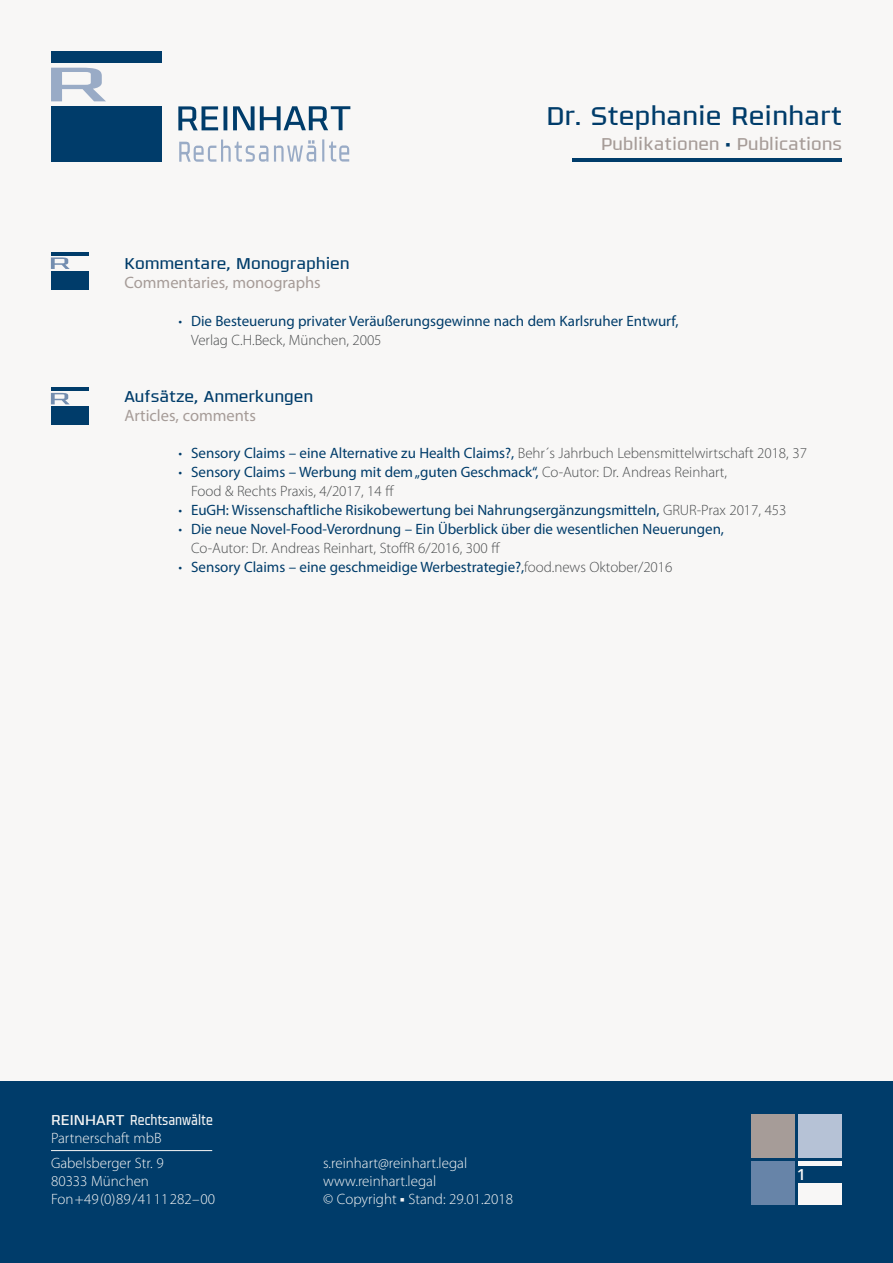
<style>
.page{position:relative;width:893px;height:1263px;background:#f8f7f6}
.page>*{position:absolute;margin:0;border:0;box-sizing:border-box;transform-origin:0 0}
.t1{font:300 27px "Olney";color:#003c6a}
.t2{font:300 18px "Olney";color:#a69c98}
.Überschrift-1{font:300 16.5px "Olney";color:#003c6a}
.Überschrift-2{font:16.5px "Myriad Pro";color:#a69c98}
.t3{font:300 16.5px "Olney";color:#f8f7f6}
.t4{font:15px/18.9px "Myriad Pro";letter-spacing:-.005em;color:#003c6a}
.Fließtext_in_grauer{font:300 15px/18px "Myriad Pro";color:#f8f7f6}
.t5{font:300 15px/18.9px "Myriad Pro";letter-spacing:-.005em;color:#4b4d4f}
.t6{font:300 15px "Olney";color:#f8f7f6}
.s1{font-weight:300}
.s2{font-weight:300;color:#4b4d4f}
.s3{color:#003c6a}
.s4{font-weight:400;color:#003c6a}
</style>
<div class="page">
<div style="left:0;top:1081px;width:893px;height:182px;background:#003c6a"></div>
<div style="left:51px;top:51px;width:111px;height:12px;background:#003c6a"></div>
<div style="left:51px;top:106px;width:111px;height:56px;background:#003c6a"></div>
<svg style="left:178px;top:106px;width:40px;height:24px"></svg>
<svg style="left:223px;top:106px;width:4px;height:24px"></svg>
<svg style="left:233px;top:106px;width:117px;height:24px"></svg>
<svg style="left:179px;top:140px;width:89px;height:22px"></svg>
<svg style="left:274px;top:140px;width:42px;height:22px"></svg>
<hr style="left:322px;top:139px;width:2px;height:23px;background:#99abc6">
<svg style="left:329px;top:142px;width:20px;height:20px"></svg>
<svg style="left:51px;top:68px;width:55px;height:33px"></svg>
<div style="left:799px;top:1183px;width:43px;height:22px;background:#f8f7f6"></div>
<div style="left:751px;top:1114px;width:43px;height:43px;background:#a69c98"></div>
<div style="left:799px;top:1114px;width:43px;height:43px;background:#b6c2d6"></div>
<div style="left:751px;top:1162px;width:43px;height:43px;background:#6784a8"></div>
<hr style="left:573px;top:158px;width:269px;height:4px;background:#003c6a">
<hr style="left:799px;top:1162px;width:43px;height:4px;background:#f8f7f6">
<hr style="left:51px;top:1150px;width:161px;height:1px;background:#f8f7f6">
<hr style="left:51px;top:252px;width:38px;height:4px;background:#003c6a">
<div style="left:51px;top:271px;width:38px;height:19px;background:#003c6a"></div>
<svg style="left:51px;top:257px;width:19px;height:12px"></svg>
<hr style="left:51px;top:387px;width:38px;height:4px;background:#003c6a">
<div style="left:51px;top:406px;width:38px;height:19px;background:#003c6a"></div>
<svg style="left:51px;top:393px;width:18px;height:11px"></svg>
<h1 class="t1" style="left:546px;top:98px;width:297px">Dr. Stephanie Reinhart</h1>
<p class="t2" style="left:601px;top:132px;width:242px">Publikationen <sup>■</sup> Publications</p>
<p class="Überschrift-1" style="left:124px;top:253px;width:227px">Kommentare, Monographien</p>
<p class="Überschrift-2" style="left:124px;top:273px;width:198px">Commentaries, monographs</p>
<p class="t4" style="left:191px;top:311px;width:489px;text-indent:-13px"><span class="s1">•</span> Die Besteuerung privater Veräußerungsgewinne nach dem Karlsruher Entwurf,<br><span class="s2">Verlag C.H.Beck, München, 2005</span></p>
<p class="Überschrift-1" style="left:124px;top:385px;width:190px">Aufsätze, Anmerkungen</p>
<p class="Überschrift-2" style="left:124px;top:405px;width:133px">Articles, comments</p>
<p class="t4" style="left:178px;top:444px;width:630px"><span class="s1">•</span> Sensory Claims – eine Alternative zu Health Claims?, <span class="s2">Behr´s Jahrbuch Lebensmittelwirtschaft 2018, 37</span></p>
<p class="t5" style="left:191px;top:463px;width:537px;text-indent:-13px"><span class="s3">•</span> <span class="s4">Sensory Claims – Werbung mit dem „guten Geschmack“,</span> Co-Autor: Dr. Andreas Reinhart,<br>Food &amp; Rechts Praxis, 4/2017, 14 ff</p>
<p class="t4" style="left:178px;top:500px;width:610px"><span class="s1">•</span> EuGH: Wissenschaftliche Risikobewertung bei Nahrungsergänzungsmitteln, <span class="s2">GRUR-Prax 2017, 453</span></p>
<p class="t4" style="left:191px;top:519px;width:534px;text-indent:-13px"><span class="s1">•</span> Die neue Novel-Food-Verordnung – Ein Überblick über die wesentlichen Neuerungen,<br><span class="s2">Co-Autor: Dr. Andreas Reinhart, StoffR 6/2016, 300 ff</span></p>
<p class="t4" style="left:178px;top:557px;width:496px"><span class="s1">•</span> Sensory Claims – eine geschmeidige Werbestrategie?,<span class="s2">food.news Oktober/2016</span></p>
<p class="t6" style="left:51px;top:1110px;width:163px">REINHART Rechtsanwälte</p>
<p class="Fließtext_in_grauer" style="left:51px;top:1126px;width:114px;line-height:24.8px">Partnerschaft mbB<br>Gabelsberger Str. 9</p>
<p class="Fließtext_in_grauer" style="left:51px;top:1172px;width:166px">80333 München<br>Fon +49 (0)89 /41 11 282–00</p>
<p class="Fließtext_in_grauer" style="left:323px;top:1154px;width:191px">s.reinhart@reinhart.legal www.reinhart.legal<br>© Copyright ■ Stand: 29.01.2018</p>
<p class="t3" style="left:797px;top:1164px;width:8px">1</p>
</div>
